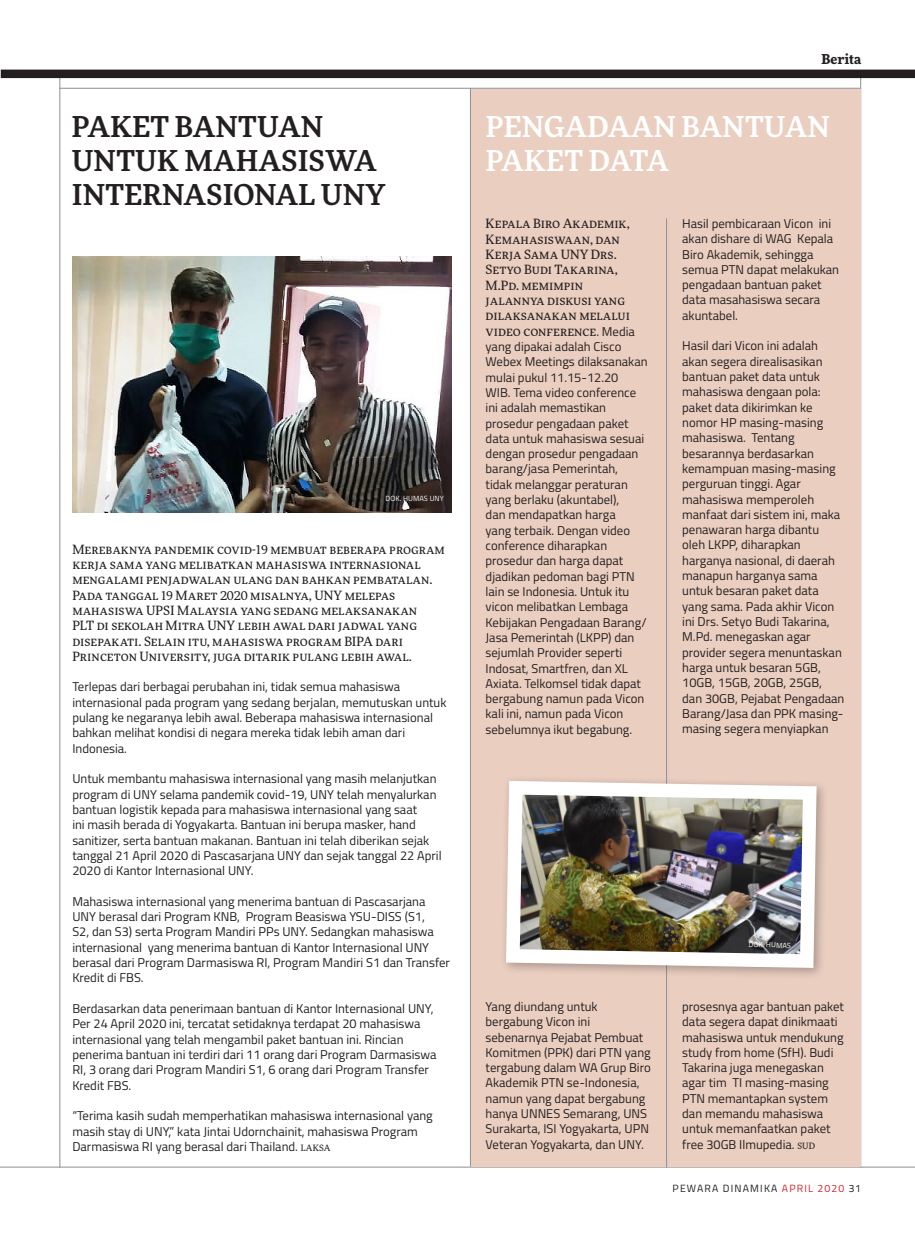
<style>
.page{position:relative;width:915px;height:1234px;background:#fff}
.page>*{position:absolute;margin:0;border:0;box-sizing:border-box;transform-origin:0 0}
.t1{font:500 28.5px/34.2px "More Pro";letter-spacing:.01em;color:#231f20}
.t2{font:500 28.5px/34.2px "More Pro";letter-spacing:.01em;color:#fff}
.t3{font:700 13.5px "More Pro";color:#231f20}
.bt_2{font:12.75px/15.3px "Titillium";color:#231f20}
.bt_2-2{font:12.75px/15.3px "More Pro";color:#231f20}
.t4{font:10.5px "Titillium";letter-spacing:.11em;color:#231f20}
.t5{font:7.5px "Titillium";letter-spacing:.01em;color:#fff}
.s1{font-family:"More Pro";font-size:8.7px}
.s2{font-family:"More Pro"}
.s3{color:#d1232a}
.s4{font-family:"Titillium Text 22 L"}
</style>
<div class="page">
<hr style="left:59px;top:74px;width:1px;height:1093px;background:#939598">
<hr style="left:859px;top:74px;width:1px;height:1093px;background:#939598">
<hr style="left:59px;top:88px;width:800px;height:1px;background:#939598">
<hr style="left:0;top:1166px;width:914px;height:1px;background:#939598">
<div style="left:1px;top:70px;width:913px;height:8px;background:#231f20"></div>
<div style="left:470px;top:89px;width:389px;height:1077px;background:#eacec0"></div>
<hr style="left:470px;top:88px;width:1px;height:1078px;background:#939598">
<hr style="left:665px;top:218px;width:1px;height:949px;background:#939598">
<div style="left:500px;top:774px;width:328px;height:205px;background:#e8ccbe"></div>
<img style="left:505px;top:773px;width:318px;height:201px">
<img style="left:73px;top:257px;width:378px;height:256px">
<p class="t1" style="left:72px;top:107px;width:315px">PAKET BANTUAN<br>UNTUK MAHASISWA<br>INTERNASIONAL UNY</p>
<p class="t5" style="left:385px;top:493px;width:60px">DOK. HUMAS UNY</p>
<p class="bt_2-2" style="left:72px;top:540px;width:374px">Merebaknya pandemik covid-19 membuat beberapa program kerja sama yang melibatkan mahasiswa internasional mengalami penjadwalan ulang dan bahkan pembatalan.<br>Pada tanggal 19 Maret 2020 misalnya, UNY melepas mahasiswa UPSI Malaysia yang sedang melaksanakan<br>PLT di sekolah Mitra UNY lebih awal dari jadwal yang disepakati. Selain itu, mahasiswa program BIPA dari Princeton University, juga ditarik pulang lebih awal.</p>
<p class="bt_2" style="left:72px;top:678px;width:375px">Terlepas dari berbagai perubahan ini, tidak semua mahasiswa internasional pada program yang sedang berjalan, memutuskan untuk pulang ke negaranya lebih awal. Beberapa mahasiswa internasional bahkan melihat kondisi di negara mereka tidak lebih aman dari Indonesia.</p>
<p class="bt_2" style="left:72px;top:770px;width:370px">Untuk membantu mahasiswa internasional yang masih melanjutkan program di UNY selama pandemik covid-19, UNY telah menyalurkan bantuan logistik kepada para mahasiswa internasional yang saat<br>ini masih berada di Yogyakarta. Bantuan ini berupa masker, hand sanitizer, serta bantuan makanan. Bantuan ini telah diberikan sejak tanggal 21 April 2020 di Pascasarjana UNY dan sejak tanggal 22 April 2020 di Kantor Internasional UNY.</p>
<p class="bt_2" style="left:72px;top:892px;width:379px">Mahasiswa internasional yang menerima bantuan di Pascasarjana UNY berasal dari Program KNB, Program Beasiswa YSU-DISS (S1,<br>S2, dan S3) serta Program Mandiri PPs UNY. Sedangkan mahasiswa internasional yang menerima bantuan di Kantor Internasional UNY berasal dari Program Darmasiswa RI, Program Mandiri S1 dan Transfer Kredit di FBS.</p>
<p class="bt_2" style="left:72px;top:1000px;width:365px">Berdasarkan data penerimaan bantuan di Kantor Internasional UNY, Per 24 April 2020 ini, tercatat setidaknya terdapat 20 mahasiswa internasional yang telah mengambil paket bantuan ini. Rincian penerima bantuan ini terdiri dari 11 orang dari Program Darmasiswa RI, 3 orang dari Program Mandiri S1, 6 orang dari Program Transfer Kredit FBS.</p>
<p class="bt_2" style="left:72px;top:1107px;width:362px">“Terima kasih sudah memperhatikan mahasiswa internasional yang masih stay di UNY,” kata Jintai Udornchainit, mahasiswa Program<br>Darmasiswa RI yang berasal dari Thailand. <span class="s1">LAKSA</span></p>
<p class="t3" style="left:821px;top:49px;width:41px">Berita</p>
<p class="t2" style="left:485px;top:107px;width:345px">PENGADAAN BANTUAN<br>PAKET DATA</p>
<p class="bt_2" style="left:485px;top:216px;width:163px"><span class="s2">Kepala Biro Akademik,<br>Kemahasiswaan, dan<br>Kerja Sama UNY Drs.<br>Setyo Budi Takarina,<br>M.Pd. memimpin<br>jalannya diskusi yang dilaksanakan melalui video conference</span>. Media yang dipakai adalah Cisco<br>Webex Meetings dilaksanakan mulai pukul 11.15-12.20<br>WIB. Tema video conference ini adalah memastikan prosedur pengadaan paket data untuk mahasiswa sesuai dengan prosedur pengadaan barang/jasa Pemerintah, tidak melanggar peraturan yang berlaku (akuntabel),<br>dan mendapatkan harga<br>yang terbaik. Dengan video conference diharapkan prosedur dan harga dapat djadikan pedoman bagi PTN lain se Indonesia. Untuk itu vicon melibatkan Lembaga<br>Kebijakan Pengadaan Barang/<br>Jasa Pemerintah (LKPP) dan sejumlah Provider seperti<br>Indosat, Smartfren, dan XL<br>Axiata. Telkomsel tidak dapat bergabung namun pada Vicon kali ini, namun pada Vicon sebelumnya ikut begabung.</p>
<p class="bt_2" style="left:682px;top:215px;width:158px">Hasil pembicaraan Vicon ini akan dishare di WAG Kepala<br>Biro Akademik, sehingga semua PTN dapat melakukan pengadaan bantuan paket data masahasiswa secara akuntabel.</p>
<p class="bt_2" style="left:682px;top:337px;width:164px">Hasil dari Vicon ini adalah akan segera direalisasikan bantuan paket data untuk mahasiswa dengaan pola: paket data dikirimkan ke nomor HP masing-masing mahasiswa. Tentang besarannya berdasarkan kemampuan masing-masing perguruan tinggi. Agar mahasiswa memperoleh manfaat dari sistem ini, maka penawaran harga dibantu oleh LKPP, diharapkan harganya nasional, di daerah manapun harganya sama untuk besaran paket data yang sama. Pada akhir Vicon ini Drs. Setyo Budi Takarina,<br>M.Pd. menegaskan agar provider segera menuntaskan harga untuk besaran 5GB,<br>10GB, 15GB, 20GB, 25GB, dan 30GB, Pejabat Pengadaan<br>Barang/Jasa dan PPK masing&shy;masing segera menyiapkan</p>
<p class="t5" style="left:748px;top:938px;width:44px;rotate:2deg">DOK. HUMAS</p>
<p class="bt_2" style="left:485px;top:997px;width:167px">Yang diundang untuk bergabung Vicon ini sebenarnya Pejabat Pembuat<br>Komitmen (PPK) dari PTN yang tergabung dalam WA Grup Biro<br>Akademik PTN se-Indonesia, namun yang dapat bergabung hanya UNNES Semarang, UNS<br>Surakarta, ISI Yogyakarta, UPN<br>Veteran Yogyakarta, dan UNY.</p>
<p class="bt_2" style="left:682px;top:997px;width:163px">prosesnya agar bantuan paket data segera dapat dinikmaati mahasiswa untuk mendukung study from home (SfH). Budi<br>Takarina juga menegaskan agar tim TI masing-masing<br>PTN memantapkan system dan memandu mahasiswa untuk memanfaatkan paket free 30GB Ilmupedia. <span class="s1">SUD</span></p>
<p class="t4" style="left:672px;top:1180px;width:190px">PEWARA DINAMIKA <span class="s3">APRIL 2020</span> <span class="s4">31</span></p>
</div>
